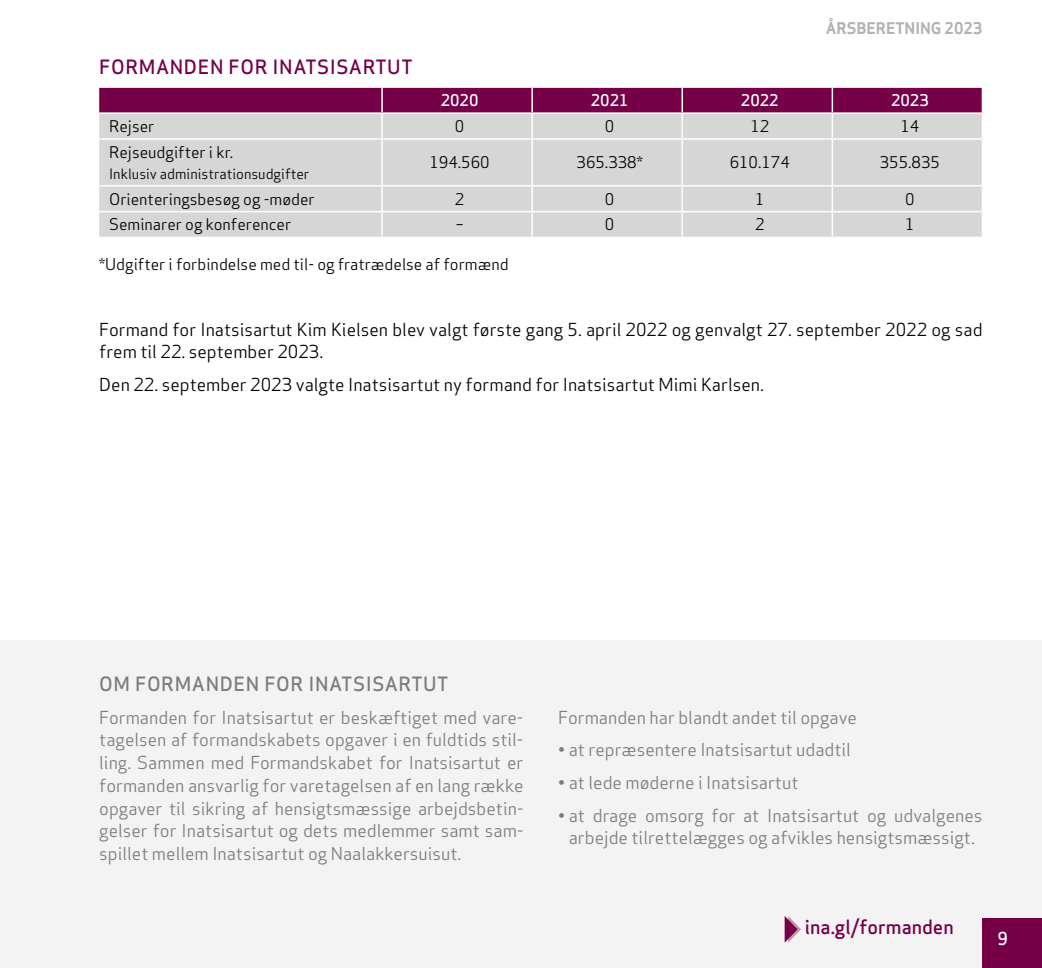
<style>
.page{position:relative;width:1042px;height:968px;background:#fff}
.page>*{position:absolute;margin:0;border:0;box-sizing:border-box;transform-origin:0 0}
.t1{font:500 19.25px "Apex Sans";letter-spacing:.03em;color:#7c7c7c}
.t2{font:500 19.25px "Apex Sans";letter-spacing:.03em;color:#750048}
.t3{font:500 19.25px "Apex Sans";color:#750048}
.t4{font:17.5px/22.8px "Apex Sans";color:#7c7c7c;text-align:justify}
.t5{font:17.5px/22.8px "Apex Sans";color:#000}
.t6{font:500 17.5px "Apex Sans";color:#fff}
.t7{font:15.75px "Apex Sans";color:#000}
.t8{font:700 15.75px "Apex Sans";color:#b3b3b3}
.t9{font:500 15.75px "Apex Sans";color:#fff}
.t10{font:14px "Apex Sans";color:#000}
</style>
<div class="page">
<div style="left:0;top:640px;width:1042px;height:327px;background:#f3f3f3"></div>
<div style="left:982px;top:918px;width:60px;height:49px;background:#750048"></div>
<div style="left:99px;top:88px;width:882px;height:24px;background:#750048"></div>
<div style="left:99px;top:114px;width:882px;height:123px;background:#d6d6d6"></div>
<hr style="left:99px;top:138px;width:283px;height:2px;background:#fff">
<hr style="left:99px;top:185px;width:283px;height:1px;background:#fff">
<hr style="left:99px;top:211px;width:283px;height:1px;background:#fff">
<hr style="left:381px;top:88px;width:2px;height:24px;background:#fff">
<hr style="left:531px;top:88px;width:2px;height:24px;background:#fff">
<hr style="left:681px;top:88px;width:2px;height:24px;background:#fff">
<hr style="left:831px;top:88px;width:2px;height:24px;background:#fff">
<hr style="left:381px;top:114px;width:2px;height:24px;background:#fff">
<hr style="left:531px;top:114px;width:2px;height:24px;background:#fff">
<hr style="left:681px;top:114px;width:2px;height:24px;background:#fff">
<hr style="left:831px;top:114px;width:2px;height:24px;background:#fff">
<hr style="left:382px;top:138px;width:150px;height:2px;background:#fff">
<hr style="left:381px;top:140px;width:2px;height:45px;background:#fff">
<hr style="left:532px;top:138px;width:150px;height:2px;background:#fff">
<hr style="left:531px;top:140px;width:2px;height:45px;background:#fff">
<hr style="left:682px;top:138px;width:150px;height:2px;background:#fff">
<hr style="left:681px;top:140px;width:2px;height:45px;background:#fff">
<hr style="left:832px;top:138px;width:151px;height:2px;background:#fff">
<hr style="left:831px;top:140px;width:2px;height:45px;background:#fff">
<hr style="left:382px;top:185px;width:150px;height:1px;background:#fff">
<hr style="left:381px;top:186px;width:2px;height:25px;background:#fff">
<hr style="left:532px;top:185px;width:150px;height:1px;background:#fff">
<hr style="left:531px;top:186px;width:2px;height:25px;background:#fff">
<hr style="left:682px;top:185px;width:150px;height:1px;background:#fff">
<hr style="left:681px;top:186px;width:2px;height:25px;background:#fff">
<hr style="left:832px;top:185px;width:151px;height:1px;background:#fff">
<hr style="left:831px;top:186px;width:2px;height:25px;background:#fff">
<hr style="left:382px;top:211px;width:150px;height:1px;background:#fff">
<hr style="left:381px;top:212px;width:2px;height:25px;background:#fff">
<hr style="left:532px;top:211px;width:150px;height:1px;background:#fff">
<hr style="left:531px;top:212px;width:2px;height:25px;background:#fff">
<hr style="left:682px;top:211px;width:150px;height:1px;background:#fff">
<hr style="left:681px;top:212px;width:2px;height:25px;background:#fff">
<hr style="left:832px;top:211px;width:151px;height:1px;background:#fff">
<hr style="left:831px;top:212px;width:2px;height:25px;background:#fff">
<svg style="left:784px;top:916px;width:17px;height:26px"></svg>
<p class="t2" style="left:99px;top:50px;width:315px">FORMANDEN FOR INATSISARTUT</p>
<p class="t8" style="left:826px;top:18px;width:158px">ÅRSBERETNING 2023</p>
<p class="t9" style="left:441px;top:86px;width:39px">2020</p>
<p class="t9" style="left:591px;top:86px;width:39px">2021</p>
<p class="t9" style="left:741px;top:86px;width:39px">2022</p>
<p class="t9" style="left:891px;top:86px;width:39px">2023</p>
<p class="t7" style="left:109px;top:113px;width:47px">Rejser</p>
<p class="t7" style="left:455px;top:113px;width:11px">0</p>
<p class="t7" style="left:605px;top:113px;width:11px">0</p>
<p class="t7" style="left:750px;top:113px;width:20px">12</p>
<p class="t7" style="left:900px;top:113px;width:20px">14</p>
<p class="t7" style="left:109px;top:139px;width:126px">Rejseudgifter i kr.</p>
<p class="t10" style="left:109px;top:162px;width:202px">Inklusiv administrationsudgifter</p>
<p class="t7" style="left:429px;top:150px;width:62px">194.560</p>
<p class="t7" style="left:576px;top:150px;width:68px">365.338*</p>
<p class="t7" style="left:730px;top:150px;width:62px">610.174</p>
<p class="t7" style="left:880px;top:150px;width:62px">355.835</p>
<p class="t7" style="left:109px;top:186px;width:207px">Orienteringsbesøg og -møder</p>
<p class="t7" style="left:455px;top:186px;width:11px">2</p>
<p class="t7" style="left:605px;top:186px;width:11px">0</p>
<p class="t7" style="left:755px;top:186px;width:11px">1</p>
<p class="t7" style="left:905px;top:186px;width:11px">0</p>
<p class="t7" style="left:109px;top:212px;width:184px">Seminarer og konferencer</p>
<p class="t7" style="left:456px;top:212px;width:9px">–</p>
<p class="t7" style="left:605px;top:212px;width:11px">0</p>
<p class="t7" style="left:755px;top:212px;width:11px">2</p>
<p class="t7" style="left:905px;top:212px;width:11px">1</p>
<p class="t7" style="left:99px;top:251px;width:411px">*Udgifter i forbindelse med til- og fratrædelse af formænd</p>
<p class="t5" style="left:99px;top:316px;width:885px">Formand for Inatsisartut Kim Kielsen blev valgt første gang 5. april 2022 og genvalgt 27. september 2022 og sad frem til 22. september 2023.</p>
<p class="t5" style="left:99px;top:371px;width:666px">Den 22. september 2023 valgte Inatsisartut ny formand for Inatsisartut Mimi Karlsen.</p>
<p class="t1" style="left:99px;top:666px;width:351px">OM FORMANDEN FOR INATSISARTUT</p>
<p class="t4" style="left:99px;top:704px;width:426px">Formanden for Inatsisartut er beskæftiget med vare&shy;tagelsen af formandskabets opgaver i en fuldtids stil&shy;ling. Sammen med Formandskabet for Inatsisartut er formanden ansvarlig for varetagelsen af en lang række opgaver til sikring af hensigtsmæssige arbejdsbetin&shy;gelser for Inatsisartut og dets medlemmer samt sam&shy;spillet mellem Inatsisartut og Naalakkersuisut.</p>
<p class="t4" style="left:558px;top:704px;width:300px">Formanden har blandt andet til opgave</p>
<p class="t4" style="left:558px;top:736px;width:294px">• at repræsentere Inatsisartut udadtil</p>
<p class="t4" style="left:558px;top:769px;width:242px">• at lede møderne i Inatsisartut</p>
<p class="t4" style="left:558px;top:802px;width:426px;text-align:center">• at drage omsorg for at Inatsisartut og udvalgenes arbejde tilrettelægges og afvikles hensigtsmæssigt.</p>
<p class="t3" style="left:805px;top:909px;width:150px">ina.gl/formanden</p>
<p class="t6" style="left:997px;top:923px;width:12px">9</p>
</div>
